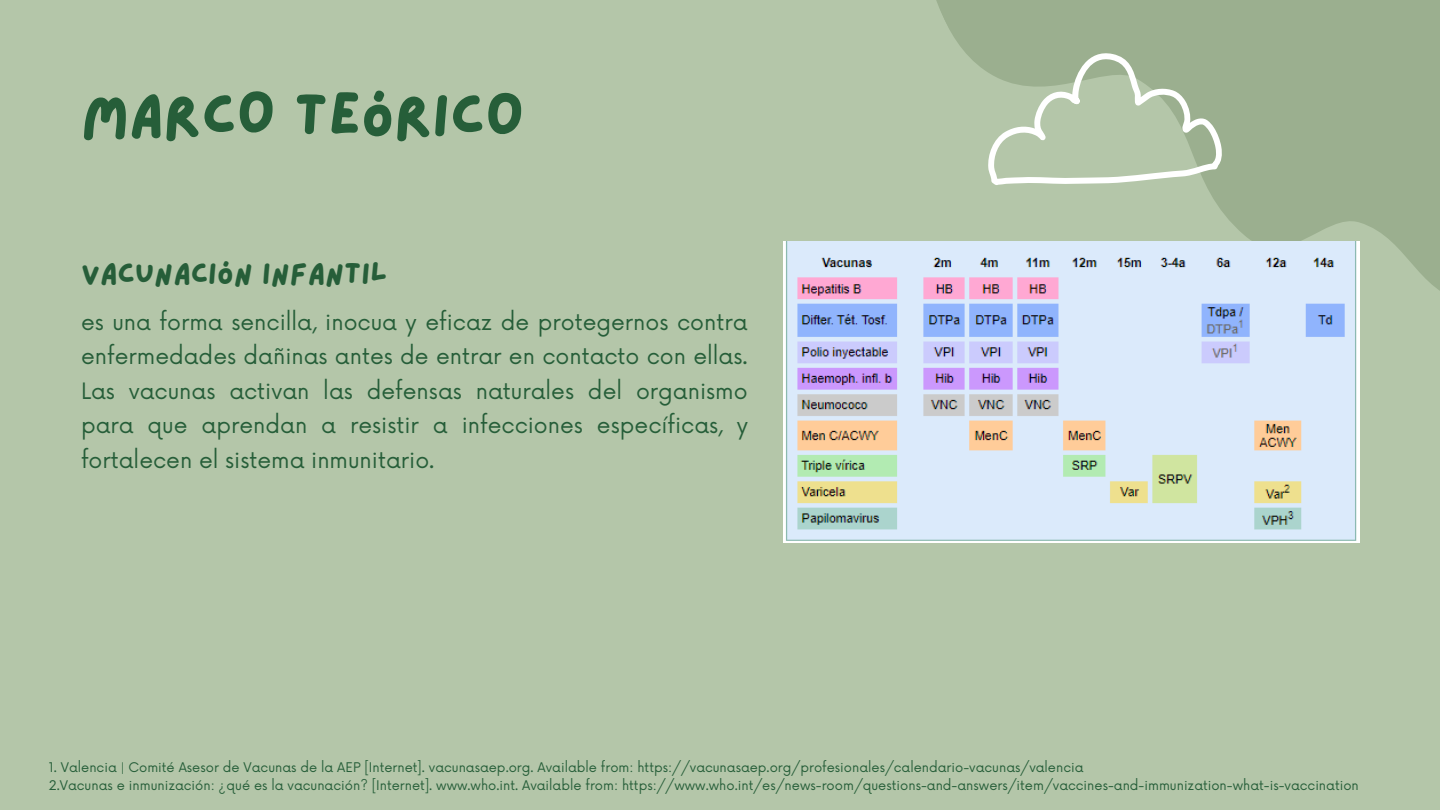
<style>
.page{position:relative;width:1440px;height:810px;background:#b4c6a9}
.page>*{position:absolute;margin:0;border:0;box-sizing:border-box;transform-origin:0 0}
.t1{font:60px "Lazydog";color:#265e39}
.t2{font:30px "Lazydog";color:#265e39}
.t3{font:22px/34.5px "Now";color:#265e39;text-align:justify}
.t4{font:13px/18px "Now";color:#265e39}
</style>
<div class="page">
<svg style="left:784px;top:0;width:656px;height:474px"></svg>
<svg style="left:987px;top:49px;width:236px;height:136px"></svg>
<img style="left:784px;top:242px;width:575px;height:300px">
<h1 class="t1" style="left:81px;top:85px;width:445px">MARCO TEÓRICO</h1>
<h2 class="t2" style="left:81px;top:259px;width:308px">VACUNACIÓN INFANTIL</h2>
<p class="t3" style="left:81px;top:306px;width:669px">es una forma sencilla, inocua y eficaz de protegernos contra enfermedades dañinas antes de entrar en contacto con ellas.<br>Las vacunas activan las defensas naturales del organismo para que aprendan a resistir a infecciones específicas, y fortalecen el sistema inmunitario.</p>
<p class="t4" style="left:49px;top:759px;width:1311px">1. Valencia | Comité Asesor de Vacunas de la AEP [Internet]. vacunasaep.org. Available from: https://vacunasaep.org/profesionales/calendario-vacunas/valencia<br>2.Vacunas e inmunización: ¿qué es la vacunación? [Internet]. www.who.int. Available from: https://www.who.int/es/news-room/questions-and-answers/item/vaccines-and-immunization-what-is-vaccination</p>
</div>
